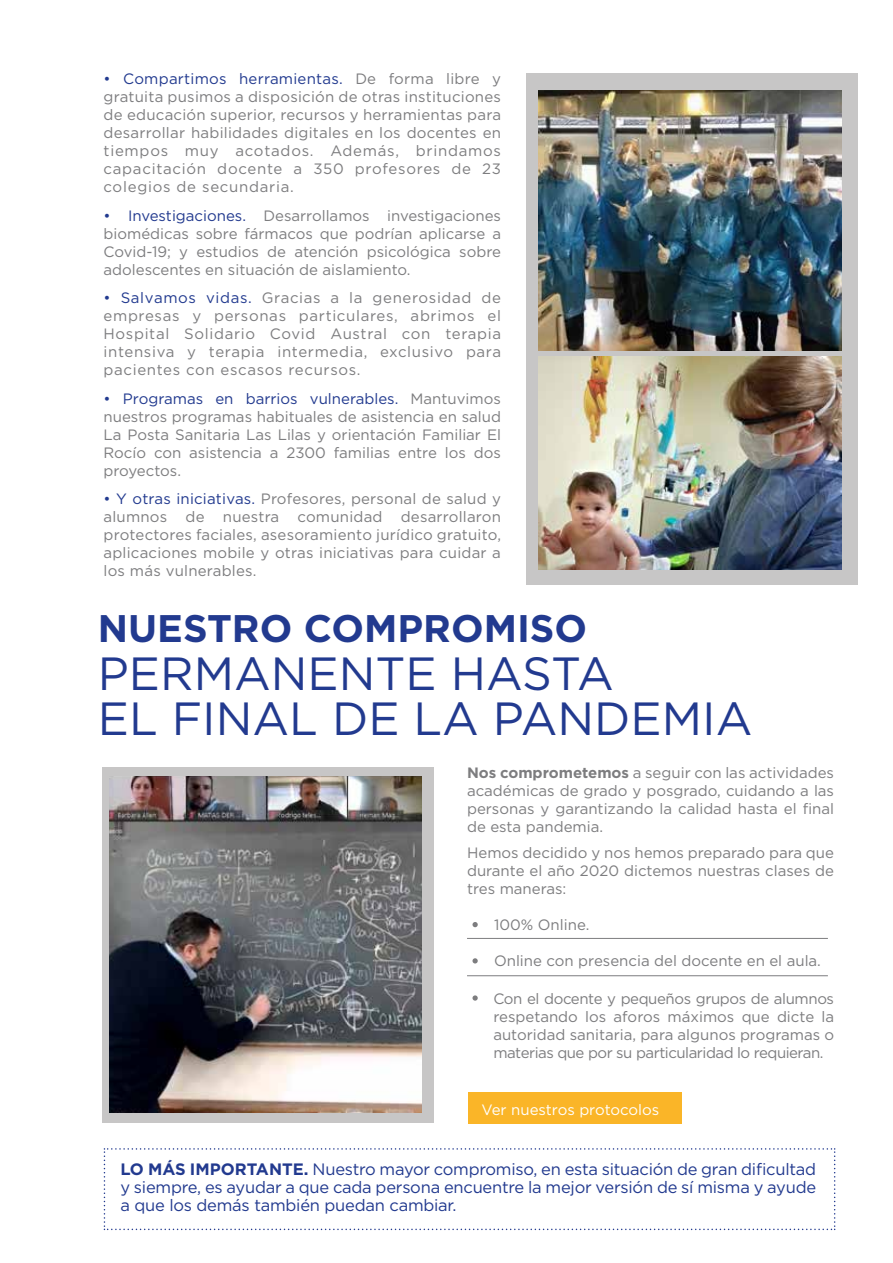
<style>
.page{position:relative;width:893px;height:1263px;background:#fff}
.page>*{position:absolute;margin:0;border:0;box-sizing:border-box;transform-origin:0 0}
.t1{font:46.5px/45px "Gotham";color:#223a8f}
.t2{font:700 38.4px "Gotham";color:#223a8f}
.t3{font:16.5px/18px "Gotham";letter-spacing:-.015em;color:#223a8f;text-align:justify}
.t4{font:15px/18px "Gotham";color:#7d7d7f;text-align:justify}
.t5{font:15px "Gotham";color:#fff}
.s1{color:#223a8f}
.s2{font-weight:700}
</style>
<div class="page">
<svg style="left:104px;top:1148px;width:731px;height:82px"></svg>
<div style="left:469px;top:1092px;width:213px;height:31px;background:#fab528"></div>
<hr style="left:467px;top:938px;width:361px;height:1px;background:#7d7d7f">
<hr style="left:467px;top:975px;width:361px;height:1px;background:#7d7d7f">
<div style="left:526px;top:73px;width:331px;height:511px;background:#c7c6c6"></div>
<div style="left:102px;top:767px;width:331px;height:356px;background:#c7c6c6"></div>
<img style="left:539px;top:91px;width:302px;height:259px">
<img style="left:539px;top:356px;width:302px;height:213px">
<img style="left:110px;top:776px;width:312px;height:337px">
<svg style="left:472px;top:922px;width:6px;height:5px"></svg>
<svg style="left:472px;top:958px;width:6px;height:5px"></svg>
<svg style="left:472px;top:995px;width:6px;height:6px"></svg>
<p class="t4" style="left:104px;top:69px;width:399px"><span class="s1">• Compartimos herramientas.</span> De forma libre y gratuita pusimos a disposición de otras instituciones de educación superior, recursos y herramientas para desarrollar habilidades digitales en los docentes en tiempos muy acotados. Además, brindamos capacitación docente a 350 profesores de 23 colegios de secundaria.</p>
<p class="t4" style="left:104px;top:206px;width:399px"><span class="s1">• Investigaciones.</span> Desarrollamos investigaciones biomédicas sobre fármacos que podrían aplicarse a Covid-19; y estudios de atención psicológica sobre adolescentes en situación de aislamiento.</p>
<p class="t4" style="left:104px;top:288px;width:399px"><span class="s1">• Salvamos vidas.</span> Gracias a la generosidad de empresas y personas particulares, abrimos el Hospital Solidario Covid Austral con terapia intensiva y terapia intermedia, exclusivo para pacientes con escasos recursos.</p>
<p class="t4" style="left:104px;top:389px;width:399px"><span class="s1">• Programas en barrios vulnerables.</span> Mantuvimos nuestros programas habituales de asistencia en salud La Posta Sanitaria Las Lilas y orientación Familiar El Rocío con asistencia a 2300 familias entre los dos proyectos.</p>
<p class="t4" style="left:104px;top:489px;width:399px"><span class="s1">• Y otras iniciativas.</span> Profesores, personal de salud y alumnos de nuestra comunidad desarrollaron protectores faciales, asesoramiento jurídico gratuito, aplicaciones mobile y otras iniciativas para cuidar a los más vulnerables.</p>
<h2 class="t2" style="left:98px;top:603px;width:491px">NUESTRO COMPROMISO</h2>
<h1 class="t1" style="left:98px;top:650px;width:656px">PERMANENTE HASTA<br>EL FINAL DE LA PANDEMIA</h1>
<p class="t4" style="left:467px;top:764px;width:369px"><span class="s2">Nos comprometemos</span> a seguir con las actividades académicas de grado y posgrado, cuidando a las personas y garantizando la calidad hasta el final de esta pandemia.</p>
<p class="t4" style="left:467px;top:843px;width:369px">Hemos decidido y nos hemos preparado para que durante el año 2020 dictemos nuestras clases de tres maneras:</p>
<p class="t4" style="left:494px;top:915px;width:97px">100% Online.</p>
<p class="t4" style="left:494px;top:951px;width:328px">Online con presencia del docente en el aula.</p>
<p class="t4" style="left:493px;top:989px;width:342px">Con el docente y pequeños grupos de alumnos respetando los aforos máximos que dicte la autoridad sanitaria, para algunos programas o materias que por su particularidad lo requieran.</p>
<p class="t5" style="left:482px;top:1100px;width:179px">Ver nuestros protocolos</p>
<p class="t3" style="left:120px;top:1159px;width:697px"><span class="s2">LO MÁS IMPORTANTE.</span> Nuestro mayor compromiso, en esta situación de gran dificultad y siempre, es ayudar a que cada persona encuentre la mejor versión de sí misma y ayude a que los demás también puedan cambiar.</p>
</div>
